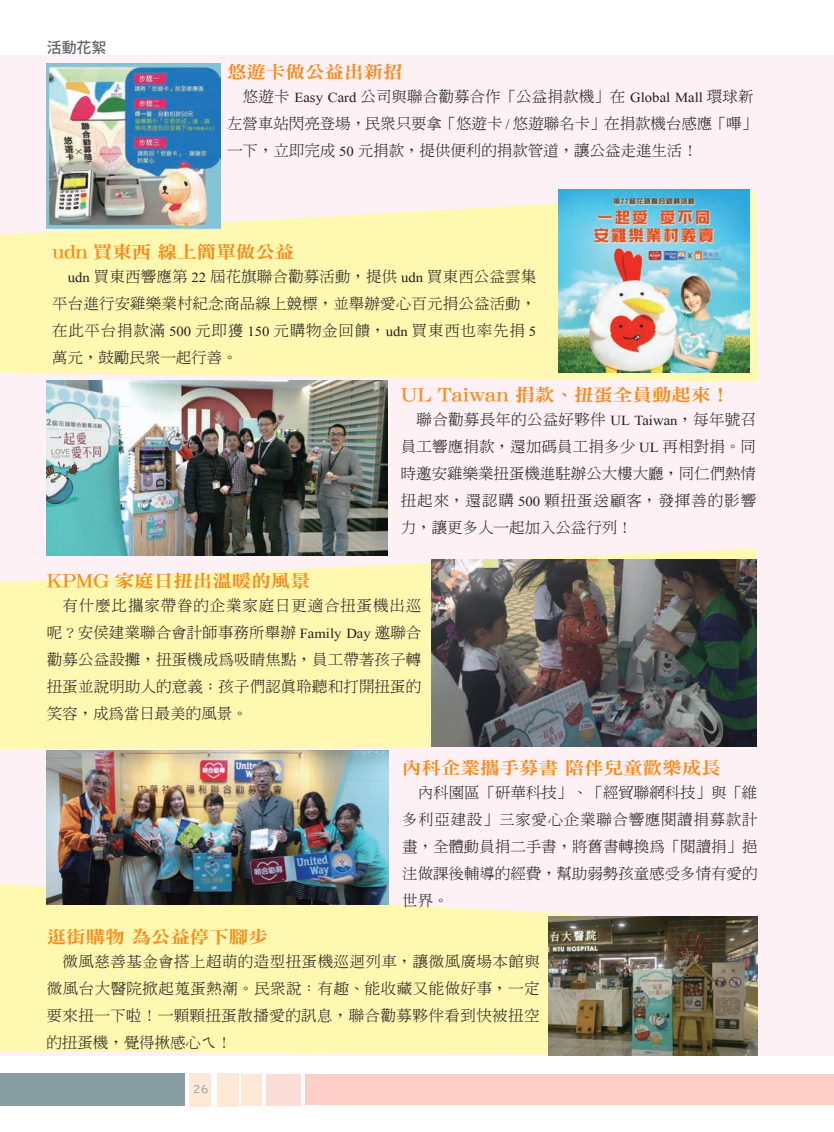
<style>
.page{position:relative;width:834px;height:1132px;background:#fff}
.page>*{position:absolute;margin:0;border:0;box-sizing:border-box;transform-origin:0 0}
.t1{font:17.55px "DFN Ming XB HKP BF";color:#f68c1f;scale:1.11 1}
.t2{font:500 15px "Gen Shin Gothic";color:#636366}
.t3{font:300 14.7px/27px "Inn Ming";letter-spacing:.01em;color:#231f20;text-align:justify;scale:1.05 1}
.t4{font:300 12.9px "Bell Gothic Std";color:#879da1;scale:1.05 1}
.s1{font-family:"Shonar Bangla";font-weight:400;font-size:16.95px}
</style>
<div class="page">
<div style="left:305px;top:1074px;width:516px;height:30px;background:#fbcfc8"></div>
<div style="left:821px;top:1074px;width:12px;height:30px;background:#fbcfc8"></div>
<div style="left:242px;top:1074px;width:20px;height:31px;background:#fee9d6"></div>
<div style="left:217px;top:1073px;width:21px;height:33px;background:#fee9d6"></div>
<div style="left:189px;top:1073px;width:22px;height:33px;background:#fee9d6"></div>
<div style="left:266px;top:1074px;width:34px;height:31px;background:#fcddd7"></div>
<div style="left:0;top:1073px;width:184px;height:32px;background:#879da1"></div>
<div style="left:0;top:55px;width:833px;height:999px;background:#fdf1f6"></div>
<svg style="left:0;top:192px;width:757px;height:189px;background:#fdf6b8"></svg>
<svg style="left:0;top:548px;width:756px;height:200px;background:#fdf5b7"></svg>
<svg style="left:0;top:883px;width:611px;height:171px;background:#fdf5b4"></svg>
<img style="left:432px;top:559px;width:324px;height:187px">
<img style="left:47px;top:381px;width:340px;height:174px">
<img style="left:558px;top:190px;width:191px;height:182px">
<img style="left:47px;top:750px;width:341px;height:153px">
<img style="left:47px;top:64px;width:174px;height:165px">
<img style="left:549px;top:916px;width:208px;height:138px">
<p class="t2" style="left:47px;top:37px;width:61px">活動花絮</p>
<p class="t1" style="left:227px;top:63px;width:160px">悠遊卡做公益出新招</p>
<p class="t3" style="left:227px;top:83px;width:506px;text-align:left;text-indent:16px">悠遊卡 <span class="s1">Easy Card</span> 公司與聯合勸募合作「公益捐款機」在 <span class="s1">Global Mall</span> 環球新左營車站閃亮登場，民眾只要拿「悠遊卡 <span class="s1">/</span> 悠遊聯名卡」在捐款機台感應「嗶」一下，立即完成 <span class="s1">50</span> 元捐款，提供便利的捐款管道，讓公益走進生活！</p>
<p class="t1" style="left:52px;top:243px;width:220px">udn 買東西 線上簡單做公益</p>
<p class="t3" style="left:52px;top:263px;width:462px;text-indent:16px"><span class="s1">udn</span> 買東西響應第 <span class="s1">22</span> 屆花旗聯合勸募活動，提供 <span class="s1">udn</span> 買東西公益雲集平台進行安雞樂業村紀念商品線上競標，並舉辦愛心百元捐公益活動，在此平台捐款滿 <span class="s1">500</span> 元即獲 <span class="s1">150</span> 元購物金回饋，<span class="s1">udn</span> 買東西也率先捐 <span class="s1">5</span>萬元，鼓勵民眾一起行善。</p>
<p class="t1" style="left:401px;top:386px;width:298px">UL Taiwan 捐款、扭蛋全員動起來！</p>
<p class="t3" style="left:401px;top:406px;width:340px;text-indent:16px">聯合勸募長年的公益好夥伴 <span class="s1">UL Taiwan</span>，每年號召員工響應捐款，還加碼員工捐多少 <span class="s1">UL</span> 再相對捐。同時邀安雞樂業扭蛋機進駐辦公大樓大廳，同仁們熱情扭起來，還認購 <span class="s1">500</span> 顆扭蛋送顧客，發揮善的影響力，讓更多人一起加入公益行列！</p>
<p class="t1" style="left:47px;top:571px;width:238px">KPMG 家庭日扭出溫暖的風景</p>
<p class="t3" style="left:47px;top:591px;width:358px;text-indent:16px">有什麼比攜家帶眷的企業家庭日更適合扭蛋機出巡呢？安侯建業聯合會計師事務所舉辦 <span class="s1">Family Day</span> 邀聯合勸募公益設攤，扭蛋機成為吸睛焦點，員工帶著孩子轉扭蛋並說明助人的意義；孩子們認真聆聽和打開扭蛋的笑容，成為當日最美的風景。</p>
<p class="t1" style="left:402px;top:758px;width:288px">內科企業攜手募書 陪伴兒童歡樂成長</p>
<p class="t3" style="left:402px;top:778px;width:340px;text-indent:16px">內科園區「研華科技」、「經貿聯網科技」與「維多利亞建設」三家愛心企業聯合響應閱讀捐募款計畫，全體動員捐二手書，將舊書轉換為「閱讀捐」挹注做課後輔導的經費，幫助弱勢孩童感受多情有愛的世界。</p>
<p class="t1" style="left:47px;top:927px;width:201px">逛街購物 為公益停下腳步</p>
<p class="t3" style="left:46px;top:947px;width:471px;text-indent:16px">微風慈善基金會搭上超萌的造型扭蛋機巡迴列車，讓微風廣場本館與微風台大醫院掀起蒐蛋熱潮。民眾說：有趣、能收藏又能做好事，一定要來扭一下啦！一顆顆扭蛋散播愛的訊息，聯合勸募夥伴看到快被扭空的扭蛋機，覺得揪感心ㄟ！</p>
<p class="t4" style="left:193px;top:1081px;width:16px">26</p>
</div>
